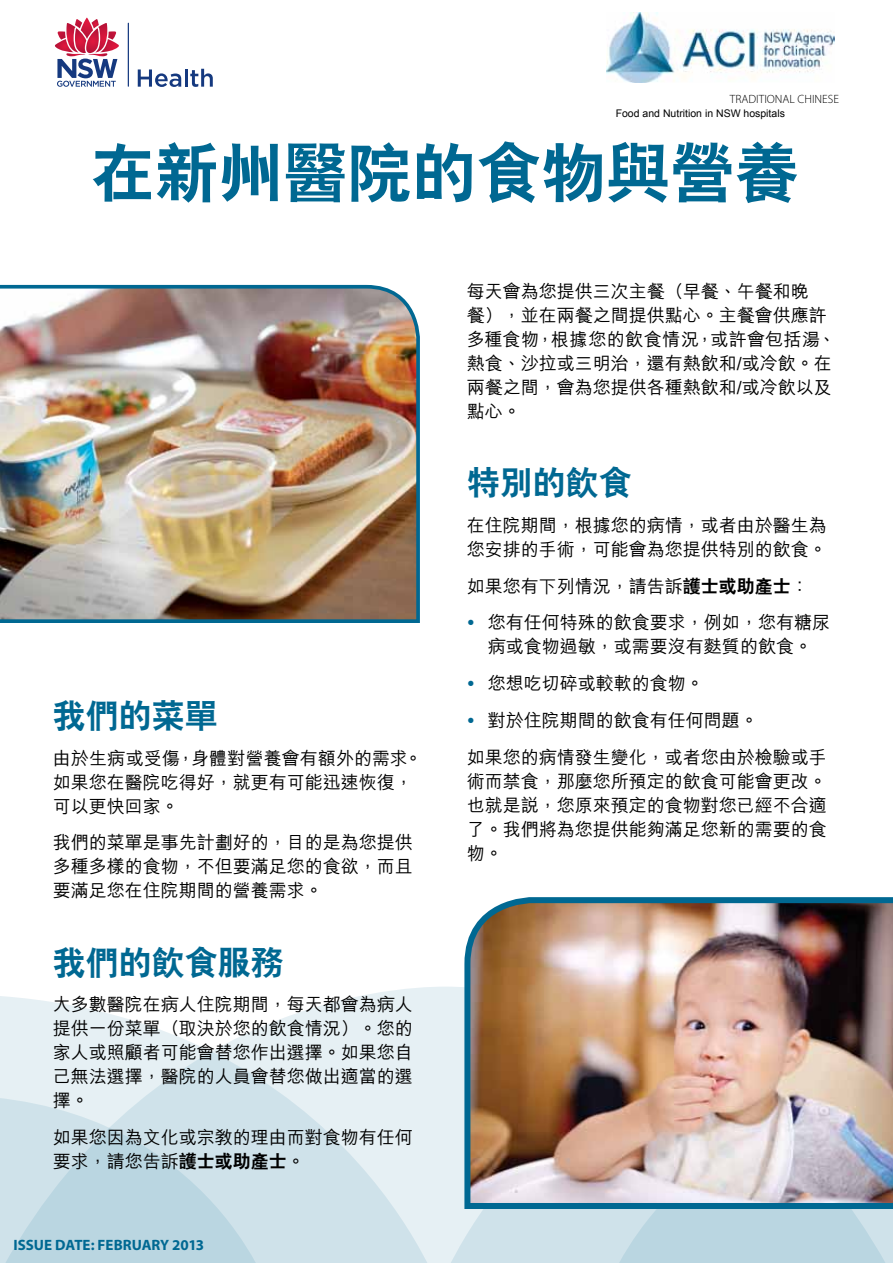
<style>
.page{position:relative;width:893px;height:1263px;background:#fff}
.page>*{position:absolute;margin:0;border:0;box-sizing:border-box;transform-origin:0 0}
.t1{font:800 64.5px "C Hei 2";color:#006892}
.t2{font:800 33px "C Hei 2";color:#006892}
.t3{font:500 18px/24px "M Hei";color:#000}
.t4{font:700 15px "Myriad Pro";letter-spacing:-.005em;color:#006892}
.t5{font:300 12px "Myriad Pro";color:#000}
.t6{font:10.5px "Arial";color:#000}
.s1{font-family:"C Hei 2";font-weight:800}
</style>
<div class="page">
<svg style="left:0;top:987px;width:893px;height:276px;background:#d6e6ed"></svg>
<img style="left:0;top:284px;width:420px;height:339px">
<img style="left:461px;top:897px;width:432px;height:315px">
<hr style="left:128px;top:23px;width:1px;height:64px;background:#15397f">
<svg style="left:138px;top:69px;width:43px;height:18px"></svg>
<hr style="left:185px;top:69px;width:3px;height:18px;background:#15397f">
<svg style="left:190px;top:69px;width:23px;height:18px"></svg>
<svg style="left:55px;top:17px;width:64px;height:70px"></svg>
<img style="left:607px;top:13px;width:227px;height:69px">
<p class="t5" style="left:730px;top:92px;width:111px">TRADITIONAL CHINESE</p>
<p class="t6" style="left:616px;top:106px;width:171px">Food and Nutrition in NSW hospitals</p>
<h1 class="t1" style="left:90px;top:139px;width:711px">在新州醫院的食物與營養</h1>
<h2 class="t2" style="left:53px;top:698px;width:167px">我們的菜單</h2>
<p class="t3" style="left:53px;top:746px;width:371px">由於生病或受傷，身體對營養會有額外的需求。如果您在醫院吃得好，就更有可能迅速恢復，可以更快回家。</p>
<p class="t3" style="left:53px;top:831px;width:361px;text-align:justify">我們的菜單是事先計劃好的，目的是為您提供多種多樣的食物，不但要滿足您的食欲，而且要滿足您在住院期間的營養需求。</p>
<h2 class="t2" style="left:53px;top:945px;width:233px">我們的飲食服務</h2>
<p class="t3" style="left:53px;top:993px;width:361px;text-align:justify">大多數醫院在病人住院期間，每天都會為病人提供一份菜單（取決於您的飲食情況）。您的家人或照顧者可能會替您作出選擇。如果您自己無法選擇，醫院的人員會替您做出適當的選擇。</p>
<p class="t3" style="left:53px;top:1126px;width:361px">如果您因為文化或宗教的理由而對食物有任何要求，請您告訴<span class="s1">護士或助產士</span>。</p>
<p class="t4" style="left:14px;top:1235px;width:192px">ISSUE DATE: FEBRUARY 2013</p>
<p class="t3" style="left:467px;top:280px;width:371px">每天會為您提供三次主餐（早餐、午餐和晚<br>餐），並在兩餐之間提供點心。主餐會供應許多種食物，根據您的飲食情況，或許會包括湯、熱食、沙拉或三明治，還有熱飲和/或冷飲。在兩餐之間，會為您提供各種熱飲和/或冷飲以及點心。</p>
<h2 class="t2" style="left:467px;top:465px;width:166px">特別的飲食</h2>
<p class="t3" style="left:467px;top:514px;width:362px">在住院期間，根據您的病情，或者由於醫生為您安排的手術，可能會為您提供特別的飲食。</p>
<p class="t3" style="left:488px;top:568px;width:343px;line-height:36.8px;text-indent:-21px">如果您有下列情況，請告訴<span class="s1">護士或助產士</span>：您有任何特殊的飲食要求，例如，您有糖尿</p>
<p class="t3" style="left:488px;top:635px;width:325px">病或食物過敏，或需要沒有麩質的飲食。</p>
<p class="t3" style="left:488px;top:672px;width:217px">您想吃切碎或較軟的食物。</p>
<p class="t3" style="left:488px;top:709px;width:271px">對於住院期間的飲食有任何問題。</p>
<p class="t3" style="left:467px;top:745px;width:362px">如果您的病情發生變化，或者您由於檢驗或手</p>
<p class="t3" style="left:467px;top:769px;width:362px;text-align:justify">術而禁食，那麼您所預定的飲食可能會更改。也就是說，您原來預定的食物對您已經不合適了。我們將為您提供能夠滿足您新的需要的食物。</p>
</div>
